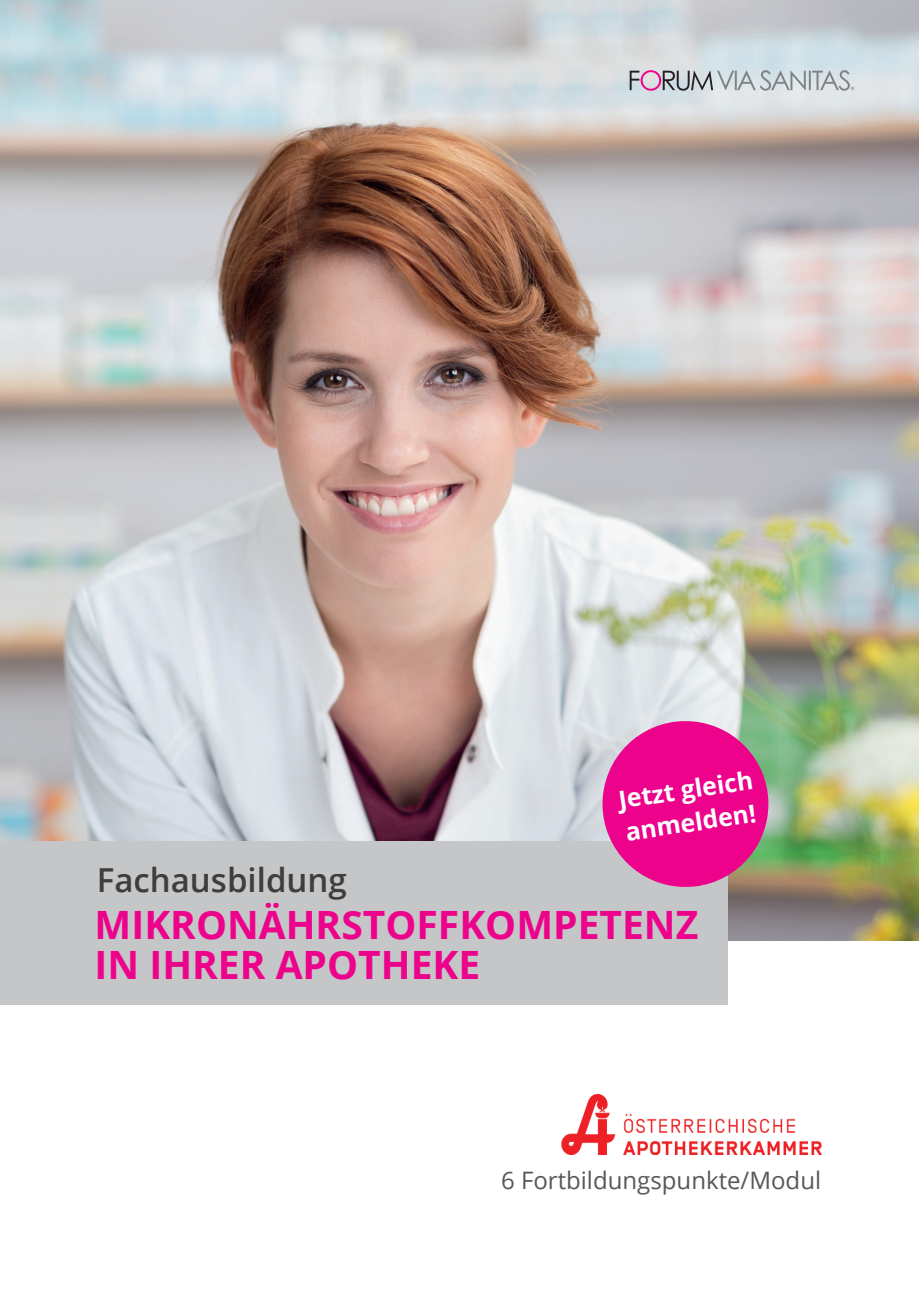
<style>
.page{position:relative;width:919px;height:1289px;background:#fff}
.page>*{position:absolute;margin:0;border:0;box-sizing:border-box;transform-origin:0 0}
.t1{font:700 39px "Open Sans";color:#ed028c}
.t2{font:600 33px "Open Sans";color:#3e3e3f}
.t3{font:700 24.75px "Open Sans";color:#fff}
.t4{font:24px "Open Sans";color:#57585a}
</style>
<div class="page">
<img style="left:0;top:0;width:918px;height:940px">
<div style="left:0;top:841px;width:727px;height:163px;background:#c5c6c8"></div>
<svg style="left:629px;top:70px;width:225px;height:21px;background:#bcbec5"></svg>
<img style="left:561px;top:1094px;width:260px;height:60px">
<svg style="left:595px;top:714px;width:180px;height:180px;background:#da429a"></svg>
<p class="t2" style="left:97px;top:857px;width:251px">Fachausbildung</p>
<p class="t3" style="left:616px;top:783px;width:137px;rotate:-9deg">Jetzt gleich</p>
<p class="t3" style="left:623px;top:815px;width:133px;rotate:-9deg">anmelden!</p>
<p class="t1" style="left:95px;top:897px;width:605px">MIKRONÄHRSTOFFKOMPETENZ</p>
<p class="t1" style="left:95px;top:937px;width:387px">IN IHRER APOTHEKE</p>
<p class="t4" style="left:501px;top:1164px;width:321px">6 Fortbildungspunkte/Modul</p>
</div>
